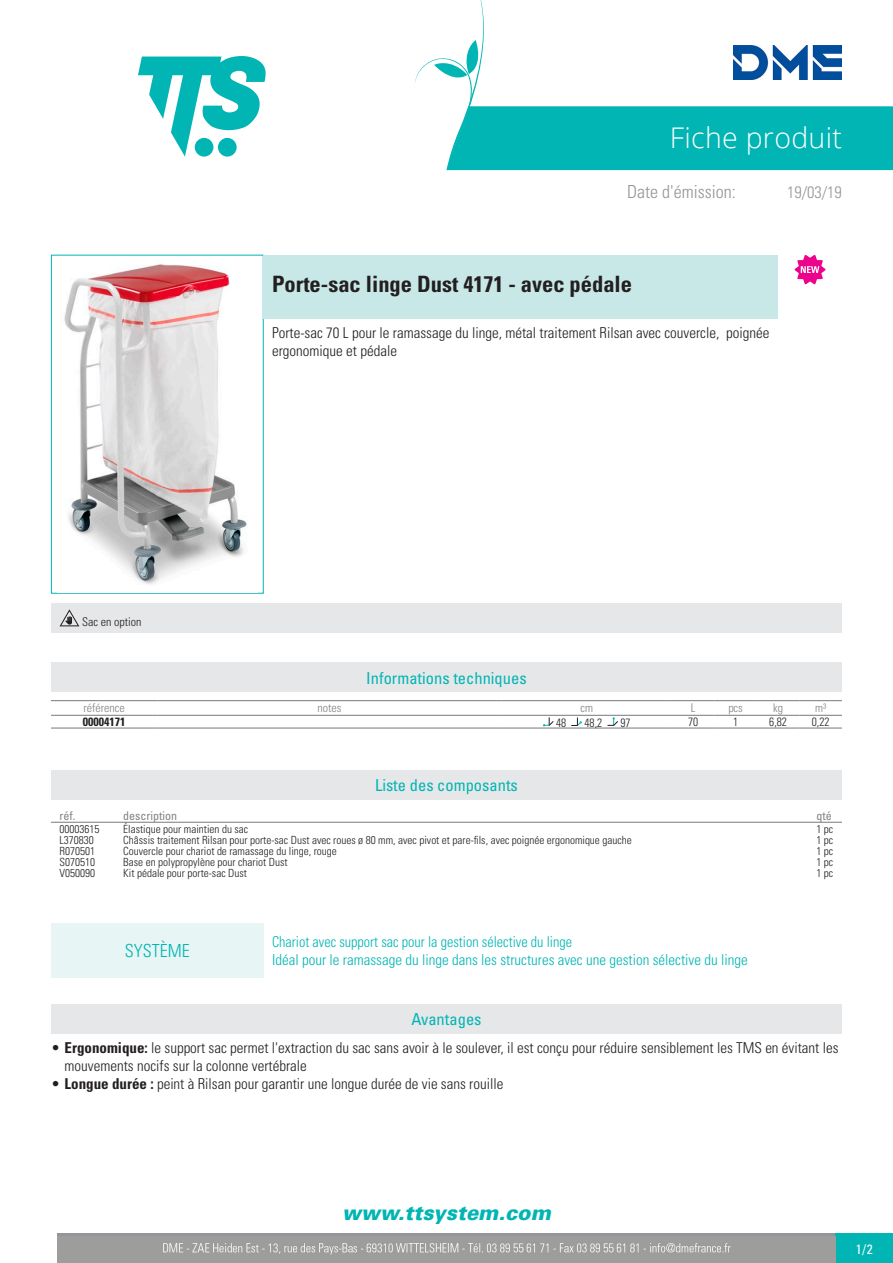
<style>
.page{position:relative;width:893px;height:1263px;background:#fff}
.page>*{position:absolute;margin:0;border:0;box-sizing:border-box;transform-origin:0 0}
.t1{font:300 28.5px "Open Sans";letter-spacing:.01em;color:#fff}
.t2{font:700 condensed 22.5px "Univers LT Std";color:#231f20}
.t3{font:italic 900 20.85px "Univers";color:#00b5b3;scale:.96 1}
.t4{font:300 condensed 18px "Univers";color:#939598}
.t5{font:300 condensed 18px "Univers LT Std";color:#00b5b3}
.t6{font:condensed 16.5px "Univers LT Std";color:#00b5b3}
.t7{font:condensed 16.5px "Univers";color:#00b5b3}
.t8{font:300 condensed 16.5px "Univers";color:#939598}
.t9{font:300 condensed 15px/18px "Univers LT Std";color:#231f20}
.t10{font:300 condensed 15px/18px "Univers LT Std";color:#00b5b3;scale:.95 1}
.t11{font:condensed 13.5px "Univers";color:#fff}
.t12{font:300 condensed 12px "Univers";color:#808285}
.t13{font:300 condensed 12px "Univers";color:#231f20;scale:.95 1}
.t14{font:condensed 12px "Univers";color:#808285}
.t15{font:300 condensed 12px "Univers";color:#231f20}
.t16{font:700 condensed 12px "Univers";color:#231f20}
.t17{font:300 condensed 11.25px "Univers";color:#231f20}
.s1{font-weight:700}
</style>
<div class="page">
<svg style="left:138px;top:56px;width:128px;height:101px"></svg>
<div style="left:57px;top:1233px;width:779px;height:30px;background:#9d9d9b"></div>
<div style="left:836px;top:1233px;width:57px;height:30px;background:#00b5b3"></div>
<svg style="left:415px;top:0;width:478px;height:170px"></svg>
<div style="left:51px;top:255px;width:213px;height:339px;border:1px solid #00b5b3"></div>
<img style="left:57px;top:256px;width:200px;height:329px">
<div style="left:264px;top:255px;width:514px;height:63px;background:#c8e8e8"></div>
<svg style="left:795px;top:255px;width:30px;height:29px"></svg>
<div style="left:51px;top:603px;width:791px;height:29px;background:#e6e7e9"></div>
<svg style="left:60px;top:609px;width:19px;height:17px"></svg>
<div style="left:51px;top:662px;width:791px;height:30px;background:#e6e7e9"></div>
<hr style="left:51px;top:700px;width:106px;height:1px;background:#76787b">
<hr style="left:157px;top:700px;width:345px;height:1px;background:#76787b">
<hr style="left:502px;top:700px;width:170px;height:1px;background:#76787b">
<hr style="left:672px;top:700px;width:42px;height:1px;background:#76787b">
<hr style="left:714px;top:700px;width:43px;height:1px;background:#76787b">
<hr style="left:757px;top:700px;width:42px;height:1px;background:#76787b">
<hr style="left:799px;top:700px;width:43px;height:1px;background:#76787b">
<hr style="left:51px;top:715px;width:106px;height:1px;background:#76787b">
<hr style="left:51px;top:728px;width:106px;height:1px;background:#76787b">
<hr style="left:157px;top:715px;width:345px;height:1px;background:#76787b">
<hr style="left:157px;top:728px;width:345px;height:1px;background:#76787b">
<hr style="left:502px;top:715px;width:170px;height:1px;background:#76787b">
<hr style="left:502px;top:728px;width:170px;height:1px;background:#76787b">
<hr style="left:672px;top:715px;width:42px;height:1px;background:#76787b">
<hr style="left:672px;top:728px;width:42px;height:1px;background:#76787b">
<hr style="left:714px;top:715px;width:43px;height:1px;background:#76787b">
<hr style="left:714px;top:728px;width:43px;height:1px;background:#76787b">
<hr style="left:757px;top:715px;width:42px;height:1px;background:#76787b">
<hr style="left:757px;top:728px;width:42px;height:1px;background:#76787b">
<hr style="left:799px;top:715px;width:43px;height:1px;background:#76787b">
<hr style="left:799px;top:728px;width:43px;height:1px;background:#76787b">
<svg style="left:543px;top:717px;width:11px;height:9px"></svg>
<svg style="left:571px;top:717px;width:11px;height:9px"></svg>
<svg style="left:607px;top:717px;width:11px;height:9px"></svg>
<div style="left:51px;top:770px;width:791px;height:30px;background:#e6e7e9"></div>
<hr style="left:51px;top:822px;width:64px;height:1px;background:#76787b">
<hr style="left:115px;top:822px;width:693px;height:1px;background:#76787b">
<hr style="left:808px;top:822px;width:34px;height:1px;background:#76787b">
<div style="left:51px;top:923px;width:213px;height:55px;background:#e8f5f5"></div>
<div style="left:51px;top:1004px;width:791px;height:29px;background:#e6e7e9"></div>
<img style="left:163px;top:1243px;width:568px;height:12px">
<p class="t1" style="left:670px;top:118px;width:174px">Fiche produit</p>
<p class="t4" style="left:627px;top:181px;width:110px">Date d'émission:</p>
<p class="t8" style="left:787px;top:182px;width:56px">19/03/19</p>
<p class="t2" style="left:272px;top:270px;width:361px">Porte-sac linge Dust 4171 - avec pédale</p>
<p class="t9" style="left:272px;top:324px;width:499px">Porte-sac 70 L pour le ramassage du linge, métal traitement Rilsan avec couvercle, poignée ergonomique et pédale</p>
<p class="t15" style="left:82px;top:615px;width:61px">Sac en option</p>
<p class="t7" style="left:366px;top:667px;width:162px">Informations techniques</p>
<p class="t12" style="left:84px;top:701px;width:43px">référence</p>
<p class="t12" style="left:318px;top:701px;width:25px">notes</p>
<p class="t12" style="left:580px;top:701px;width:14px">cm</p>
<p class="t12" style="left:691px;top:701px;width:6px">L</p>
<p class="t12" style="left:728px;top:701px;width:16px">pcs</p>
<p class="t12" style="left:773px;top:701px;width:11px">kg</p>
<p class="t12" style="left:815px;top:701px;width:13px">m³</p>
<p class="t16" style="left:83px;top:715px;width:44px">00004171</p>
<p class="t13" style="left:556px;top:715px;width:12px">48</p>
<p class="t13" style="left:584px;top:715px;width:20px">48,2</p>
<p class="t13" style="left:620px;top:715px;width:12px">97</p>
<p class="t13" style="left:688px;top:715px;width:12px">70</p>
<p class="t13" style="left:733px;top:715px;width:7px">1</p>
<p class="t13" style="left:769px;top:715px;width:20px">6,82</p>
<p class="t13" style="left:812px;top:715px;width:20px">0,22</p>
<p class="t6" style="left:375px;top:775px;width:144px">Liste des composants</p>
<p class="t14" style="left:60px;top:808px;width:17px">réf.</p>
<p class="t14" style="left:123px;top:808px;width:55px">description</p>
<p class="t14" style="left:816px;top:808px;width:17px">qté</p>
<p class="t17" style="left:60px;top:822px;width:41px">00003615</p>
<p class="t17" style="left:123px;top:822px;width:126px">Élastique pour maintien du sac</p>
<p class="t17" style="left:816px;top:822px;width:18px">1 pc</p>
<p class="t17" style="left:60px;top:833px;width:36px">L370830</p>
<p class="t17" style="left:123px;top:833px;width:510px">Châssis traitement Rilsan pour porte-sac Dust avec roues ø 80 mm, avec pivot et pare-fils, avec poignée ergonomique gauche</p>
<p class="t17" style="left:816px;top:833px;width:18px">1 pc</p>
<p class="t17" style="left:60px;top:845px;width:37px">R070501</p>
<p class="t17" style="left:123px;top:845px;width:215px">Couvercle pour chariot de ramassage du linge, rouge</p>
<p class="t17" style="left:816px;top:845px;width:18px">1 pc</p>
<p class="t17" style="left:59px;top:856px;width:37px">S070510</p>
<p class="t17" style="left:123px;top:856px;width:166px">Base en polypropylène pour chariot Dust</p>
<p class="t17" style="left:816px;top:856px;width:18px">1 pc</p>
<p class="t17" style="left:59px;top:867px;width:37px">V050090</p>
<p class="t17" style="left:123px;top:867px;width:125px">Kit pédale pour porte-sac Dust</p>
<p class="t17" style="left:816px;top:867px;width:18px">1 pc</p>
<p class="t5" style="left:125px;top:940px;width:66px">SYSTÈME</p>
<p class="t10" style="left:272px;top:933px;width:502px">Chariot avec support sac pour la gestion sélective du linge<br>Idéal pour le ramassage du linge dans les structures avec une gestion sélective du linge</p>
<p class="t6" style="left:411px;top:1008px;width:72px">Avantages</p>
<p class="t9" style="left:65px;top:1039px;width:776px;text-indent:-13px">• <span class="s1">Ergonomique:</span> le support sac permet l'extraction du sac sans avoir à le soulever, il est conçu pour réduire sensiblement les TMS en évitant les mouvements nocifs sur la colonne vertébrale</p>
<p class="t9" style="left:51px;top:1075px;width:454px">• <span class="s1">Longue durée :</span> peint à Rilsan pour garantir une longue durée de vie sans rouille</p>
<h3 class="t3" style="left:342px;top:1200px;width:219px">www.ttsystem.com</h3>
<p class="t11" style="left:856px;top:1240px;width:19px">1/2</p>
</div>
